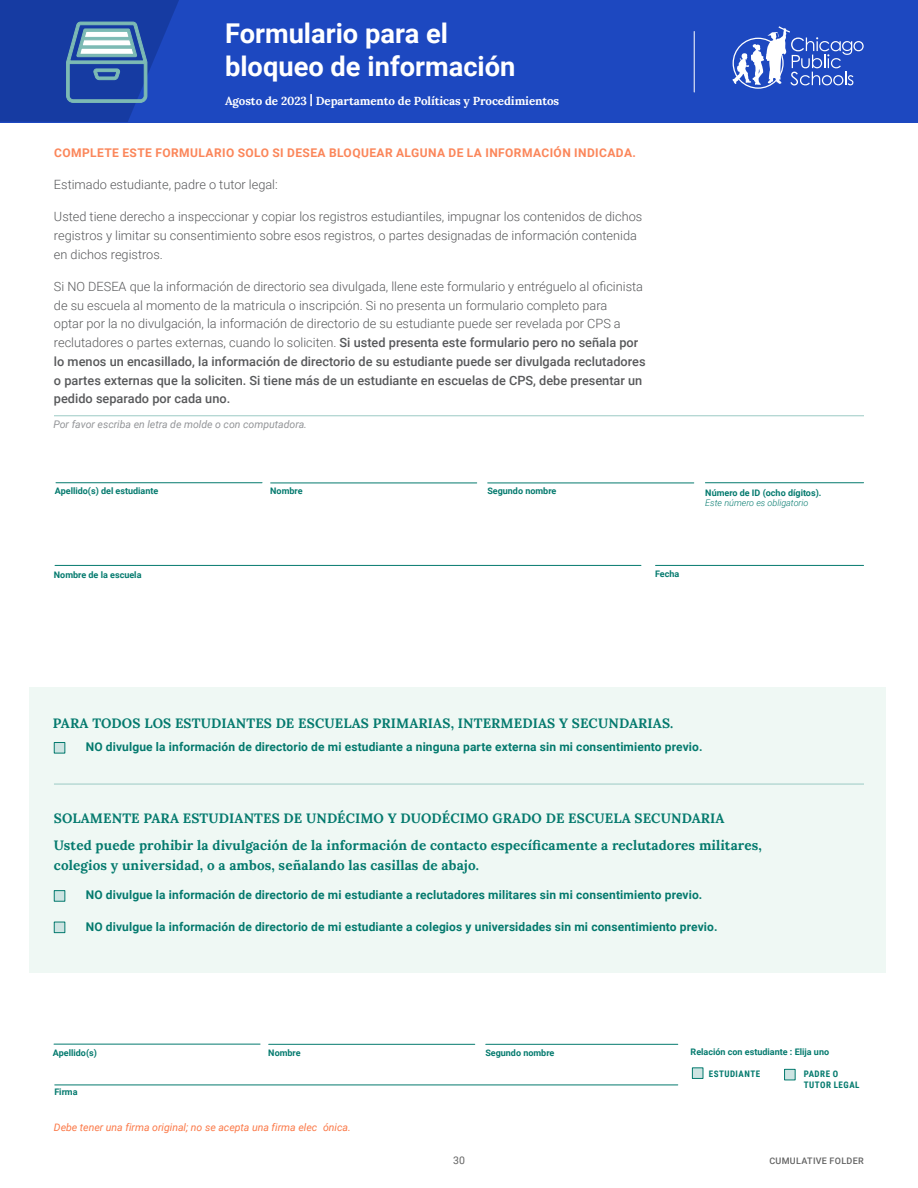
<style>
.page{position:relative;width:918px;height:1188px;background:#fff}
.page>*{position:absolute;margin:0;border:0;box-sizing:border-box;transform-origin:0 0}
.t1{font:700 27.3px/32.7px "Roboto";color:#fff}
.t2{font:700 13.5px/27px "Lora";letter-spacing:.01em;color:#047a6e}
.t3{font:300 12.75px/18.8px "Roboto";color:#58595b}
.t4{font:700 12px "Roboto";letter-spacing:.01em;color:#047a6e}
.t5{font:700 12px "Roboto";letter-spacing:.035em;color:#fb865a}
.t6{font:700 11.7px "Lora";letter-spacing:-.01em;color:#fff}
.t7{font:italic 10.5px "Roboto";color:#fb7847}
.t8{font:italic 10.5px "Roboto";color:#939598}
.t9{font:10.5px "Roboto";color:#636363}
.t10{font:700 9px "Roboto";color:#047a6e}
.t11{font:700 9px/10.8px "Roboto Condensed";letter-spacing:.055em;color:#047a6e}
.t12{font:italic 300 9px "Roboto";color:#047a6e}
.t13{font:500 9px "Roboto";letter-spacing:.035em;color:#636363}
.s1{font-weight:500}
</style>
<div class="page">
<div style="left:29px;top:687px;width:857px;height:286px;background:#eff8f4"></div>
<div style="left:54px;top:742px;width:11px;height:11px;background:#cde4e2;border:1px solid #047a6e"></div>
<div style="left:54px;top:890px;width:11px;height:12px;background:#cde4e2;border:1px solid #047a6e"></div>
<div style="left:54px;top:922px;width:11px;height:11px;background:#cde4e2;border:1px solid #047a6e"></div>
<div style="left:0;top:0;width:918px;height:122px;background:#1d48c0"></div>
<hr style="left:694px;top:31px;width:1px;height:61px;background:#fff">
<svg style="left:732px;top:26px;width:132px;height:63px"></svg>
<svg style="left:0;top:0;width:179px;height:122px"></svg>
<hr style="left:54px;top:784px;width:810px;height:1px;background:#9bcac5">
<div style="left:692px;top:1068px;width:11px;height:11px;background:#cde4e2;border:1px solid #047a6e"></div>
<div style="left:784px;top:1069px;width:11px;height:11px;background:#cde4e2;border:1px solid #047a6e"></div>
<hr style="left:54px;top:416px;width:810px;height:1px;background:#9bcac5">
<hr style="left:55px;top:565px;width:586px;height:1px;background:#047a6e">
<hr style="left:705px;top:482px;width:159px;height:1px;background:#047a6e">
<hr style="left:656px;top:565px;width:208px;height:1px;background:#047a6e">
<hr style="left:56px;top:482px;width:206px;height:1px;background:#047a6e">
<hr style="left:271px;top:483px;width:206px;height:1px;background:#047a6e">
<hr style="left:488px;top:483px;width:206px;height:1px;background:#047a6e">
<hr style="left:55px;top:1085px;width:623px;height:1px;background:#047a6e">
<hr style="left:54px;top:1044px;width:206px;height:1px;background:#047a6e">
<hr style="left:269px;top:1044px;width:206px;height:1px;background:#047a6e">
<hr style="left:486px;top:1044px;width:192px;height:1px;background:#047a6e">
<h1 class="t1" style="left:225px;top:16px;width:292px">Formulario para el bloqueo de información</h1>
<p class="t6" style="left:225px;top:93px;width:336px">Agosto de 2023 | Departamento de Políticas y Procedimientos</p>
<p class="t5" style="left:54px;top:144px;width:583px">COMPLETE ESTE FORMULARIO SOLO SI DESEA BLOQUEAR ALGUNA DE LA INFORMACIÓN INDICADA.</p>
<p class="t3" style="left:54px;top:175px;width:225px">Estimado estudiante, padre o tutor legal:</p>
<p class="t3" style="left:54px;top:207px;width:590px">Usted tiene derecho a inspeccionar y copiar los registros estudiantiles, impugnar los contenidos de dichos registros y limitar su consentimiento sobre esos registros, o partes designadas de información contenida en dichos registros.</p>
<p class="t3" style="left:54px;top:277px;width:593px">Si NO DESEA que la información de directorio sea divulgada, llene este formulario y entréguelo al oficinista de su escuela al momento de la matricula o inscripción. Si no presenta un formulario completo para<br>optar por la no divulgación, la información de directorio de su estudiante puede ser revelada por CPS a reclutadores o partes externas, cuando lo soliciten. <span class="s1">Si usted presenta este formulario pero no señala por lo menos un encasillado, la información de directorio de su estudiante puede ser divulgada reclutadores o partes externas que la soliciten. Si tiene más de un estudiante en escuelas de CPS, debe presentar un pedido separado por cada uno.</span></p>
<p class="t8" style="left:53px;top:417px;width:255px">Por favor escriba en letra de molde o con computadora.</p>
<p class="t10" style="left:55px;top:485px;width:105px">Apellido(s) del estudiante</p>
<p class="t10" style="left:270px;top:485px;width:34px">Nombre</p>
<p class="t10" style="left:487px;top:485px;width:71px">Segundo nombre</p>
<p class="t10" style="left:54px;top:568px;width:89px">Nombre de la escuela</p>
<p class="t10" style="left:655px;top:567px;width:26px">Fecha</p>
<p class="t10" style="left:705px;top:486px;width:118px">Número de ID (ocho dígitos).</p>
<p class="t12" style="left:705px;top:497px;width:105px">Este número es obligatorio</p>
<p class="t2" style="left:53px;top:709px;width:622px">PARA TODOS LOS ESTUDIANTES DE ESCUELAS PRIMARIAS, INTERMEDIAS Y SECUNDARIAS.</p>
<p class="t4" style="left:86px;top:738px;width:618px">NO divulgue la información de directorio de mi estudiante a ninguna parte externa sin mi consentimiento previo.</p>
<p class="t2" style="left:54px;top:805px;width:709px">SOLAMENTE PARA ESTUDIANTES DE UNDÉCIMO Y DUODÉCIMO GRADO DE ESCUELA SECUNDARIA<br>Usted puede prohibir la divulgación de la información de contacto específicamente a reclutadores militares,</p>
<p class="t2" style="left:54px;top:851px;width:426px">colegios y universidad, o a ambos, señalando las casillas de abajo.</p>
<p class="t4" style="left:86px;top:887px;width:618px">NO divulgue la información de directorio de mi estudiante a reclutadores militares sin mi consentimiento previo.</p>
<p class="t4" style="left:86px;top:918px;width:633px">NO divulgue la información de directorio de mi estudiante a colegios y universidades sin mi consentimiento previo.</p>
<p class="t10" style="left:53px;top:1046px;width:46px">Apellido(s)</p>
<p class="t10" style="left:268px;top:1046px;width:34px">Nombre</p>
<p class="t10" style="left:485px;top:1046px;width:71px">Segundo nombre</p>
<p class="t10" style="left:54px;top:1085px;width:25px">Firma</p>
<p class="t7" style="left:54px;top:1120px;width:298px">Debe tener una firma original; no se acepta una firma elec ónica.</p>
<p class="t9" style="left:453px;top:1153px;width:13px">30</p>
<p class="t10" style="left:691px;top:1045px;width:140px">Relación con estudiante : Elija uno</p>
<p class="t11" style="left:709px;top:1068px;width:53px">ESTUDIANTE</p>
<p class="t11" style="left:804px;top:1068px;width:57px">PADRE O<br>TUTOR LEGAL</p>
<p class="t13" style="left:769px;top:1155px;width:96px">CUMULATIVE FOLDER</p>
</div>
